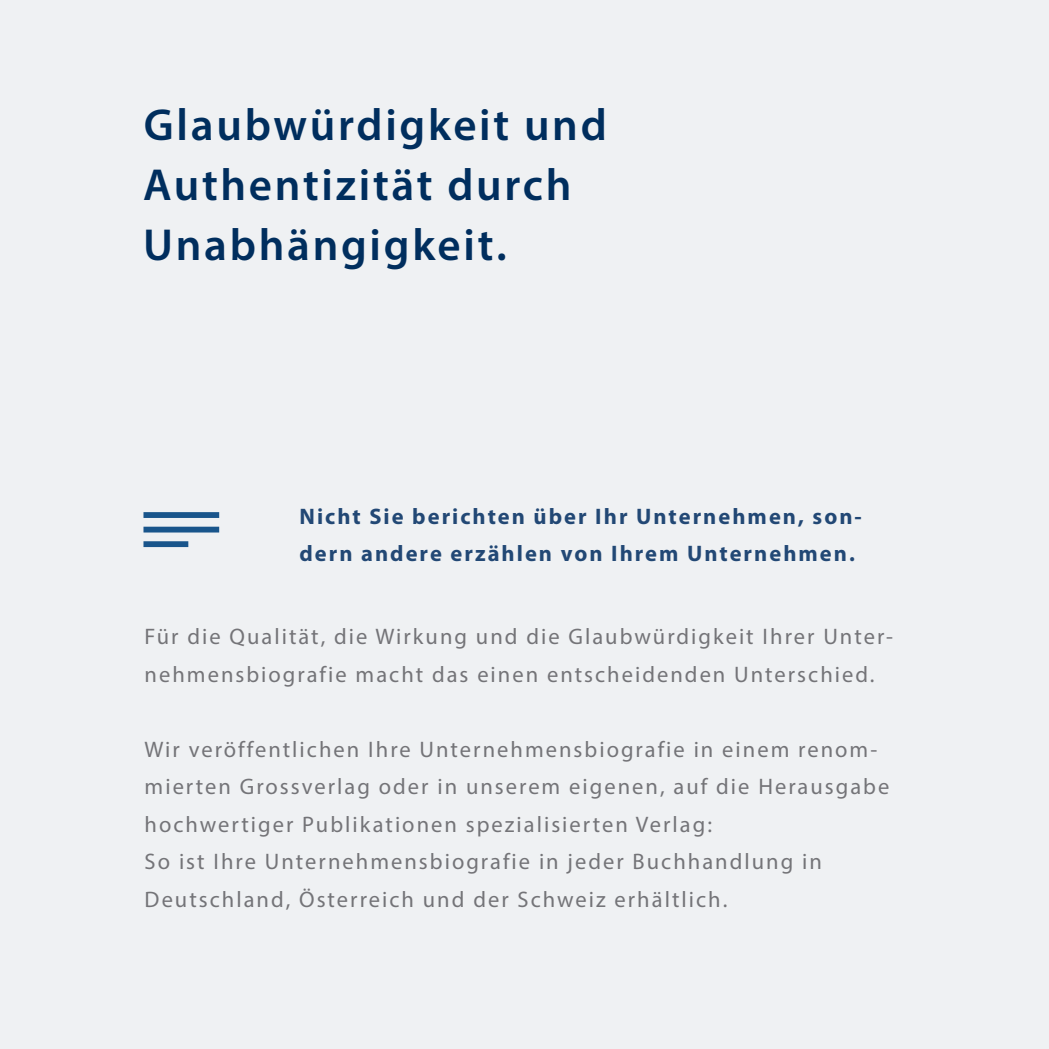
<style>
.page{position:relative;width:1049px;height:1049px;background:#eff1f3}
.page>*{position:absolute;margin:0;border:0;box-sizing:border-box;transform-origin:0 0}
.t1{font:600 45px "Myriad Pro";letter-spacing:.06em;color:#002e5e}
.t2{font:22.5px/37.5px "Myriad Pro";letter-spacing:.09em;color:#747478}
.t3{font:700 22.5px/37.5px "Myriad Pro";letter-spacing:.09em;color:#224875}
</style>
<div class="page">
<svg style="left:144px;top:512px;width:75px;height:36px"></svg>
<p class="t1" style="left:144px;top:96px;width:465px">Glaubwürdigkeit und</p>
<p class="t1" style="left:143px;top:156px;width:430px">Authentizität durch</p>
<p class="t1" style="left:143px;top:216px;width:365px">Unabhängigkeit.</p>
<p class="t3" style="left:299px;top:497px;width:564px">Nicht Sie berichten über Ihr Unternehmen, son&shy;dern andere erzählen von Ihrem Unternehmen.</p>
<p class="t2" style="left:145px;top:617px;width:750px">Für die Qualität, die Wirkung und die Glaubwürdigkeit Ihrer Unter&shy;nehmensbiografie macht das einen entscheidenden Unterschied.</p>
<p class="t2" style="left:145px;top:730px;width:746px">Wir veröffentlichen Ihre Unternehmensbiografie in einem renom&shy;mierten Grossverlag oder in unserem eigenen, auf die Herausgabe hochwertiger Publikationen spezialisierten Verlag:</p>
<p class="t2" style="left:145px;top:842px;width:679px">So ist Ihre Unternehmensbiografie in jeder Buchhandlung in<br>Deutschland, Österreich und der Schweiz erhältlich.</p>
</div>
